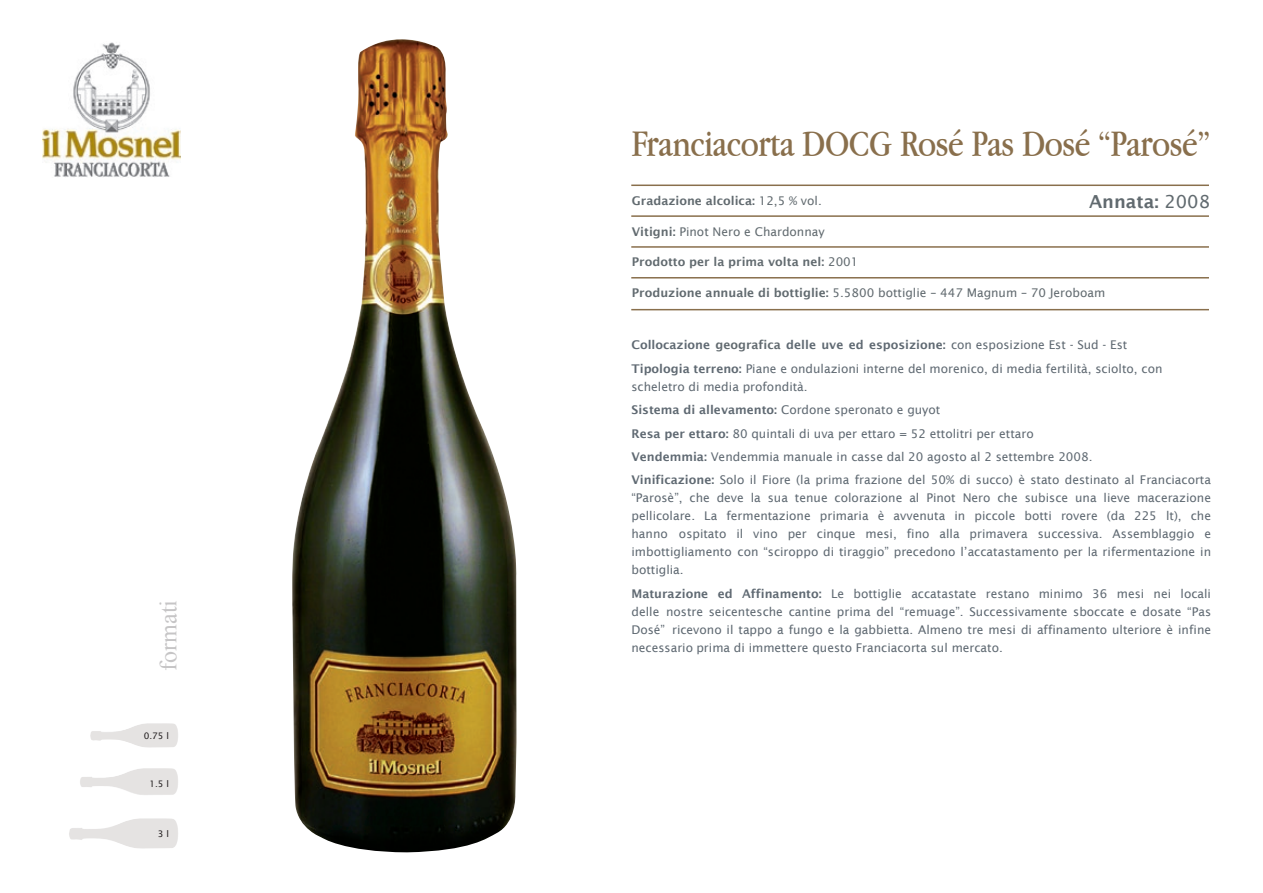
<style>
.page{position:relative;width:1263px;height:893px;background:#fff}
.page>*{position:absolute;margin:0;border:0;box-sizing:border-box;transform-origin:0 0}
.t1{font:39px "Apple Garamond";letter-spacing:-.01em;color:#896f4c}
.t2{font:24px "Times New Roman";color:#c6c5c6}
.t3{font:600 18px "Lucida Sans";color:#616a6f}
.t4{font:12px/18px "Lucida Sans";color:#5f6972}
.t5{font:12px "Lucida Sans";color:#616a6f}
.t6{font:600 12px "Lucida Sans";color:#616a6f}
.t7{font:9px "Lucida Sans";color:#231f20}
.s1{font-weight:400}
.s2{font-weight:600}
.s3{font-weight:600;color:#616a6f}
</style>
<div class="page">
<img style="left:42px;top:42px;width:138px;height:135px">
<hr style="left:631px;top:215px;width:578px;height:2px;background:#896f4c">
<hr style="left:631px;top:185px;width:578px;height:1px;background:#896f4c">
<hr style="left:631px;top:246px;width:578px;height:2px;background:#896f4c">
<hr style="left:631px;top:277px;width:578px;height:2px;background:#896f4c">
<hr style="left:631px;top:309px;width:578px;height:1px;background:#896f4c">
<img style="left:292px;top:39px;width:225px;height:813px">
<img style="left:69px;top:818px;width:109px;height:31px">
<img style="left:80px;top:768px;width:98px;height:27px">
<img style="left:90px;top:723px;width:88px;height:25px">
<h2 class="t2" style="left:152px;top:671px;width:72px;rotate:-90deg">formati</h2>
<p class="t7" style="left:144px;top:730px;width:27px">0.75 l</p>
<p class="t7" style="left:149px;top:778px;width:21px">1.5 l</p>
<p class="t7" style="left:158px;top:828px;width:13px">3 l</p>
<h1 class="t1" style="left:631px;top:121px;width:580px">Franciacorta DOCG Rosé Pas Dosé “Parosé”</h1>
<h3 class="t3" style="left:1089px;top:191px;width:122px">Annata: <span class="s1">2008</span></h3>
<p class="t6" style="left:632px;top:194px;width:191px">Gradazione alcolica: <span class="s1">12,5 % vol.</span></p>
<p class="t5" style="left:632px;top:225px;width:194px"><span class="s2">Vitigni:</span> Pinot Nero e Chardonnay</p>
<p class="t6" style="left:632px;top:255px;width:228px">Prodotto per la prima volta nel: <span class="s1">2001</span></p>
<p class="t5" style="left:632px;top:286px;width:475px"><span class="s2">Produzione annuale di bottiglie:</span> 5.5800 bottiglie – 447 Magnum – 70 Jeroboam</p>
<p class="t4" style="left:631px;top:333px;width:532px;line-height:23.4px"><span class="s2">Collocazione</span> <span class="s3">geografica</span> <span class="s2">delle uve ed esposizione:</span> con esposizione Est - Sud - Est<br><span class="s2">Tipologia terreno:</span> Piane e ondulazioni interne del morenico, di media fertilità, sciolto, con</p>
<p class="t4" style="left:631px;top:375px;width:581px;line-height:23.4px">scheletro di media profondità.<br><span class="s2">Sistema di allevamento:</span> Cordone speronato e guyot<br><span class="s2">Resa per ettaro:</span> 80 quintali di uva per ettaro = 52 ettolitri per ettaro<br><span class="s2">Vendemmia:</span> Vendemmia manuale in casse dal 20 agosto al 2 settembre 2008.<br><span class="s2">Vinificazione:</span> Solo il Fiore (la prima frazione del 50% di succo) è stato destinato al Franciacorta</p>
<p class="t4" style="left:631px;top:489px;width:581px;text-align:justify">“Parosè”, che deve la sua tenue colorazione al Pinot Nero che subisce una lieve macerazione pellicolare. La fermentazione primaria è avvenuta in piccole botti rovere (da 225 lt), che hanno ospitato il vino per cinque mesi, fino alla primavera successiva. Assemblaggio e imbottigliamento con “sciroppo di tiraggio” precedono l’accatastamento per la rifermentazione in bottiglia.</p>
<p class="t4" style="left:631px;top:585px;width:581px;text-align:justify"><span class="s2">Maturazione ed Affinamento:</span> Le bottiglie accatastate restano minimo 36 mesi nei locali delle nostre seicentesche cantine prima del “remuage”. Successivamente sboccate e dosate “Pas Dosé” ricevono il tappo a fungo e la gabbietta. Almeno tre mesi di affinamento ulteriore è infine necessario prima di immettere questo Franciacorta sul mercato.</p>
</div>
